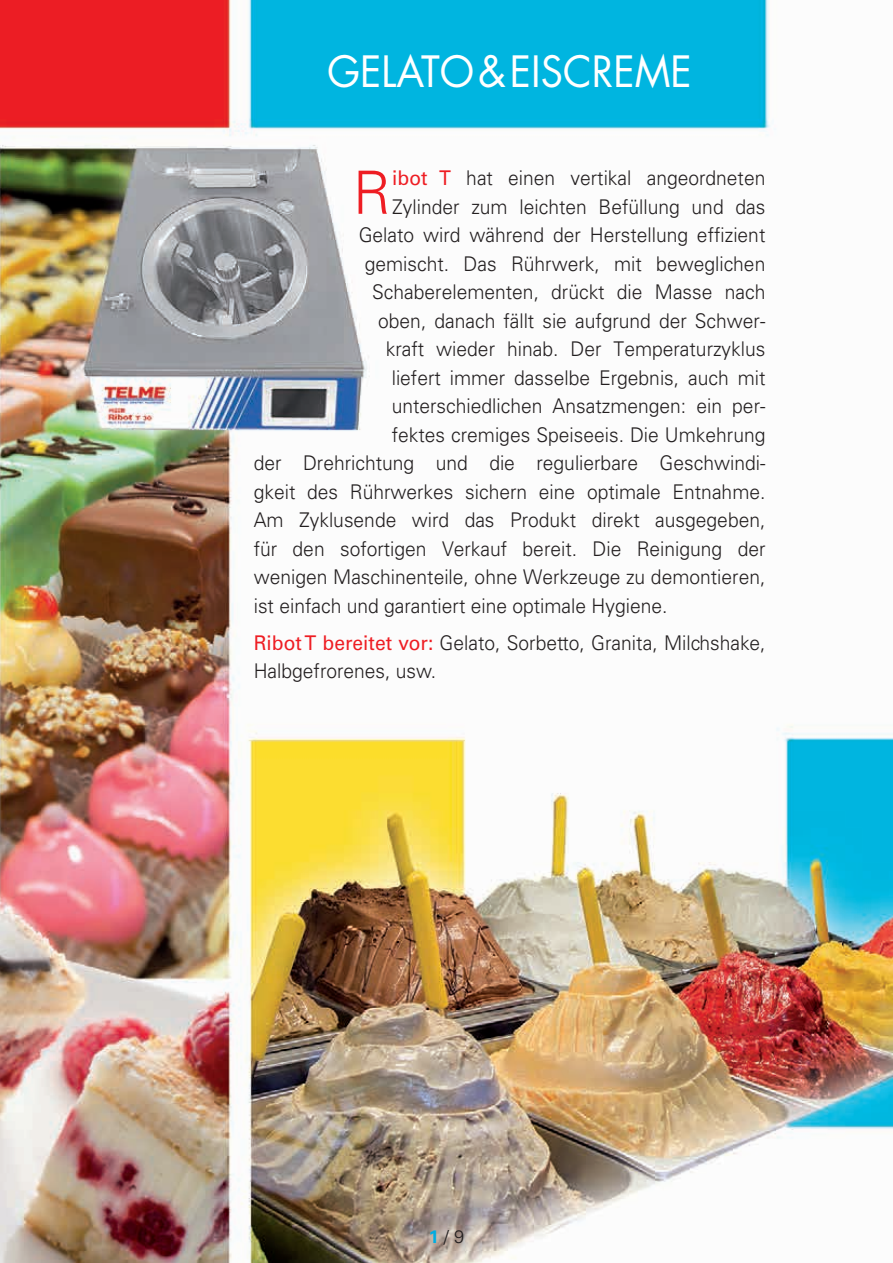
<style>
.page{position:relative;width:893px;height:1263px;background:#fff}
.page>*{position:absolute;margin:0;border:0;box-sizing:border-box;transform-origin:0 0}
.t1{font:300 59.7px "Univers";color:#ee1d23;scale:.95 1}
.t2{font:42px "Futura";color:#fff;scale:.95 1}
.t3{font:300 20.25px/28.5px "Univers";color:#231f20;scale:.95 1}
.t4{font:300 18px "Univers";color:#231f20}
.s1{font-weight:400;color:#ee1d23}
.s2{font-weight:700;color:#00ace1}
</style>
<div class="page">
<img style="left:0;top:0;width:893px;height:1263px">
<h2 class="t2" style="left:327px;top:44px;width:385px">GELATO&amp;EISCREME</h2>
<h1 class="t1" style="left:353px;top:157px;width:41px">R</h1>
<p class="t3" style="left:392px;top:164px;width:394px"><span class="s1">ibot T</span> hat einen vertikal angeordneten</p>
<p class="t3" style="left:392px;top:192px;width:394px">Zylinder zum leichten Befüllung und das</p>
<p class="t3" style="left:359px;top:221px;width:430px">Gelato wird während der Herstellung effizient</p>
<p class="t3" style="left:365px;top:249px;width:423px">gemischt. Das Rührwerk, mit beweglichen</p>
<p class="t3" style="left:372px;top:278px;width:415px">Schaberelementen, drückt die Masse nach</p>
<p class="t3" style="left:378px;top:306px;width:409px">oben, danach fällt sie aufgrund der Schwer-</p>
<p class="t3" style="left:386px;top:335px;width:401px">kraft wieder hinab. Der Temperaturzyklus</p>
<p class="t3" style="left:392px;top:363px;width:395px">liefert immer dasselbe Ergebnis, auch mit</p>
<p class="t3" style="left:392px;top:392px;width:395px">unterschiedlichen Ansatzmengen: ein per-</p>
<p class="t3" style="left:392px;top:420px;width:395px">fektes cremiges Speiseeis. Die Umkehrung</p>
<p class="t3" style="left:254px;top:449px;width:540px">der Drehrichtung und die regulierbare Geschwindi-</p>
<p class="t3" style="left:254px;top:477px;width:540px">gkeit des Rührwerkes sichern eine optimale Entnahme.</p>
<p class="t3" style="left:254px;top:506px;width:540px">Am Zyklusende wird das Produkt direkt ausgegeben,</p>
<p class="t3" style="left:254px;top:534px;width:540px">für den sofortigen Verkauf bereit. Die Reinigung der</p>
<p class="t3" style="left:254px;top:563px;width:540px">wenigen Maschinenteile, ohne Werkzeuge zu demontieren,</p>
<p class="t3" style="left:254px;top:591px;width:437px">ist einfach und garantiert eine optimale Hygiene.</p>
<p class="t3" style="left:254px;top:628px;width:540px"><span class="s1">Ribot T bereitet vor:</span> Gelato, Sorbetto, Granita, Milchshake,<br>Halbgefrorenes, usw.</p>
<p class="t4" style="left:429px;top:1226px;width:37px"><span class="s2">1</span> / 9</p>
</div>
